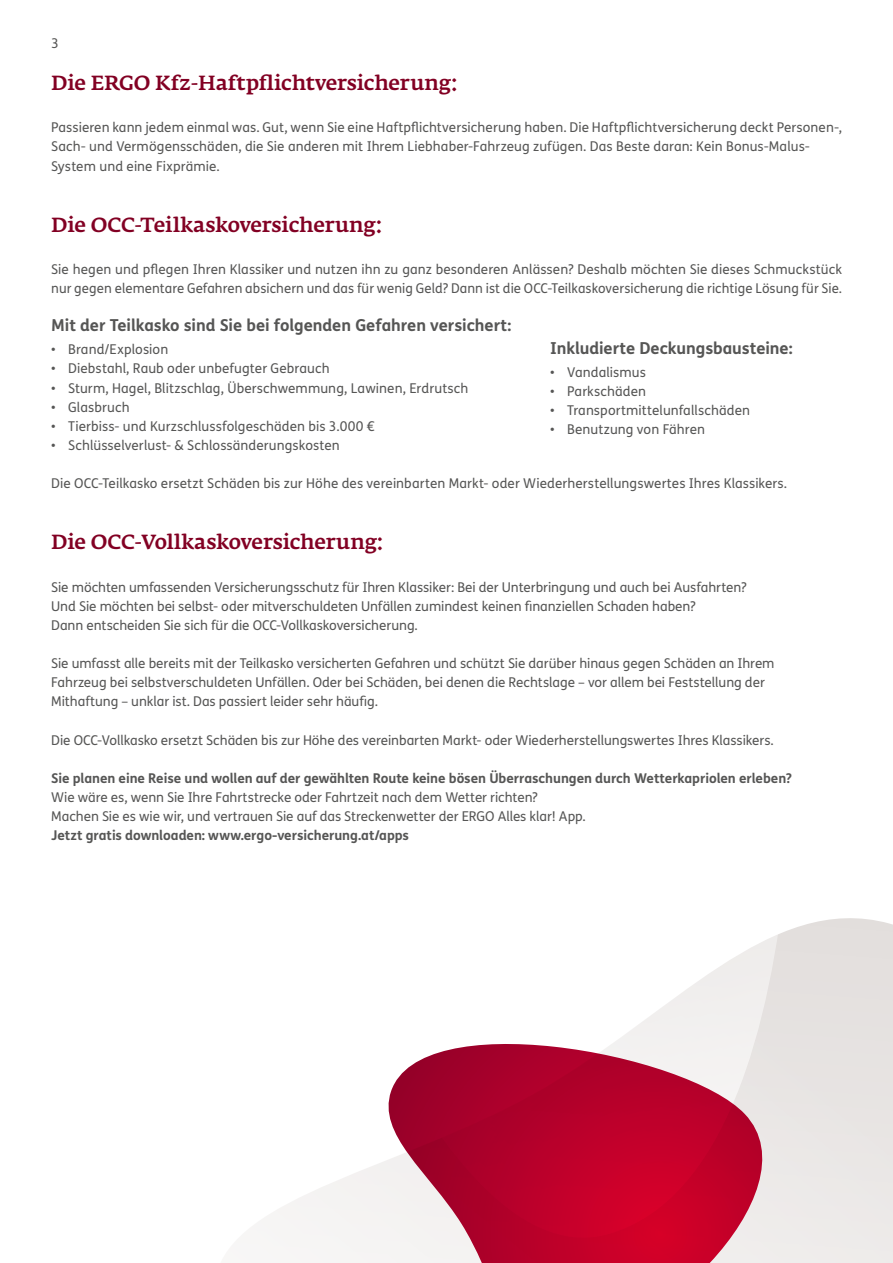
<style>
.page{position:relative;width:893px;height:1263px;background:#fff}
.page>*{position:absolute;margin:0;border:0;box-sizing:border-box;transform-origin:0 0}
.t1{font:500 20.25px "Fedra Serif A Pro";letter-spacing:-.005em;color:#820023}
.t2{font:700 16.5px "FS Me";letter-spacing:-.005em;color:#565655}
.t3{font:13.5px/19.2px "FS Me";color:#565655}
.t4{font:700 13.5px "FS Me";letter-spacing:-.005em;color:#565655}
</style>
<div class="page">
<div style="left:842px;top:918px;width:51px;height:345px;background:#e7e3e2"></div>
<svg style="left:260px;top:918px;width:582px;height:345px"></svg>
<svg style="left:376px;top:1038px;width:399px;height:225px"></svg>
<p class="t3" style="left:51px;top:33px;width:9px">3</p>
<h1 class="t1" style="left:51px;top:71px;width:408px">Die ERGO Kfz-Haftpflichtversicherung:</h1>
<p class="t3" style="left:51px;top:118px;width:792px">Passieren kann jedem einmal was. Gut, wenn Sie eine Haftpflichtversicherung haben. Die Haftpflichtversicherung deckt Personen-,<br>Sach- und Vermögensschäden, die Sie anderen mit Ihrem Liebhaber-Fahrzeug zufügen. Das Beste daran: Kein Bonus-Malus-<br>System und eine Fixprämie.</p>
<h1 class="t1" style="left:51px;top:213px;width:332px">Die OCC-Teilkaskoversicherung:</h1>
<p class="t3" style="left:51px;top:259px;width:792px">Sie hegen und pflegen Ihren Klassiker und nutzen ihn zu ganz besonderen Anlässen? Deshalb möchten Sie dieses Schmuckstück nur gegen elementare Gefahren absichern und das für wenig Geld? Dann ist die OCC-Teilkaskoversicherung die richtige Lösung für Sie.</p>
<p class="t2" style="left:51px;top:313px;width:462px">Mit der Teilkasko sind Sie bei folgenden Gefahren versichert:</p>
<p class="t3" style="left:51px;top:340px;width:119px">• Brand/Explosion</p>
<p class="t3" style="left:51px;top:359px;width:280px">• Diebstahl, Raub oder unbefugter Gebrauch</p>
<p class="t3" style="left:51px;top:378px;width:419px">• Sturm, Hagel, Blitzschlag, Überschwemmung, Lawinen, Erdrutsch</p>
<p class="t3" style="left:51px;top:397px;width:80px">• Glasbruch</p>
<p class="t3" style="left:51px;top:416px;width:325px">• Tierbiss- und Kurzschlussfolgeschäden bis 3.000 €</p>
<p class="t3" style="left:51px;top:435px;width:290px">• Schlüsselverlust- &amp; Schlossänderungskosten</p>
<p class="t3" style="left:51px;top:474px;width:737px">Die OCC-Teilkasko ersetzt Schäden bis zur Höhe des vereinbarten Markt- oder Wiederherstellungswertes Ihres Klassikers.</p>
<p class="t2" style="left:550px;top:335px;width:244px">Inkludierte Deckungsbausteine:</p>
<p class="t3" style="left:550px;top:362px;width:97px">• Vandalismus</p>
<p class="t3" style="left:550px;top:382px;width:97px">• Parkschäden</p>
<p class="t3" style="left:550px;top:401px;width:201px">• Transportmittelunfallschäden</p>
<p class="t3" style="left:550px;top:420px;width:156px">• Benutzung von Fähren</p>
<h1 class="t1" style="left:51px;top:531px;width:333px">Die OCC-Vollkaskoversicherung:</h1>
<p class="t3" style="left:51px;top:577px;width:697px">Sie möchten umfassenden Versicherungsschutz für Ihren Klassiker: Bei der Unterbringung und auch bei Ausfahrten?<br>Und Sie möchten bei selbst- oder mitverschuldeten Unfällen zumindest keinen finanziellen Schaden haben?<br>Dann entscheiden Sie sich für die OCC-Vollkaskoversicherung.</p>
<p class="t3" style="left:51px;top:653px;width:725px">Sie umfasst alle bereits mit der Teilkasko versicherten Gefahren und schützt Sie darüber hinaus gegen Schäden an Ihrem<br>Fahrzeug bei selbstverschuldeten Unfällen. Oder bei Schäden, bei denen die Rechtslage – vor allem bei Feststellung der<br>Mithaftung – unklar ist. Das passiert leider sehr häufig.</p>
<p class="t3" style="left:51px;top:730px;width:724px">Die OCC-Vollkasko ersetzt Schäden bis zur Höhe des vereinbarten Markt- oder Wiederherstellungswertes Ihres Klassikers.</p>
<p class="t4" style="left:51px;top:768px;width:742px">Sie planen eine Reise und wollen auf der gewählten Route keine bösen Überraschungen durch Wetterkapriolen erleben?</p>
<p class="t3" style="left:51px;top:787px;width:536px">Wie wäre es, wenn Sie Ihre Fahrtstrecke oder Fahrtzeit nach dem Wetter richten?<br>Machen Sie es wie wir, und vertrauen Sie auf das Streckenwetter der ERGO Alles klar! App.</p>
<p class="t4" style="left:51px;top:825px;width:359px">Jetzt gratis downloaden: www.ergo-versicherung.at/apps</p>
</div>
